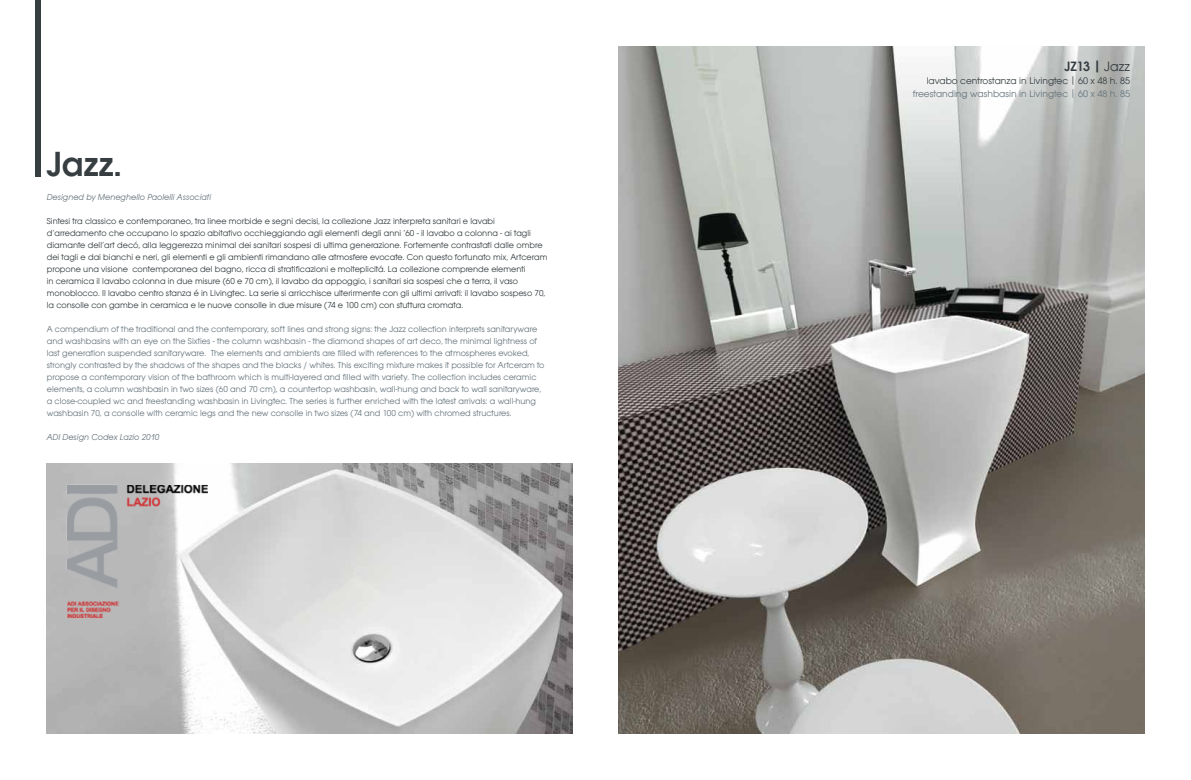
<style>
.page{position:relative;width:1191px;height:780px;background:#fff}
.page>*{position:absolute;margin:0;border:0;box-sizing:border-box;transform-origin:0 0}
.t1{font:600 36px "Avant Gar Got Itc TEE";color:#363e41}
.t2{font:600 14px "Avant Gar Got Itc TEE";color:#363e41}
.t3{font:10px "Avant Gar Got Itc TEE";color:#67767e}
.t4{font:10px "Avant Gar Got Itc TEE";color:#363e41}
.t5{font:9px/12px "Avant Gar Got Itc TEE";color:#67767e}
.t6{font:9px/12px "Avant Gar Got Itc TEE";color:#363e41}
.t7{font:9px "Avant Gar Got Itc TEE Book Obli";color:#67767e}
.s1{font-weight:400}
</style>
<div class="page">
<img style="left:47px;top:463px;width:525px;height:270px">
<img style="left:619px;top:47px;width:525px;height:686px">
<img style="left:47px;top:463px;width:179px;height:169px">
<div style="left:35px;top:0;width:6px;height:176px;background:#363e41"></div>
<h1 class="t1" style="left:47px;top:143px;width:77px">Jazz.</h1>
<p class="t7" style="left:47px;top:192px;width:166px">Designed by Meneghello Paolelli Associati</p>
<p class="t6" style="left:47px;top:215px;width:502px">Sintesi tra classico e contemporaneo, tra linee morbide e segni decisi, la collezione Jazz interpreta sanitari e lavabi d’arredamento che occupano lo spazio abitativo occhieggiando agli elementi degli anni ’60 - il lavabo a colonna - ai tagli diamante dell’art decó, alla leggerezza minimal dei sanitari sospesi di ultima generazione. Fortemente contrastati dalle ombre dei tagli e dai bianchi e neri, gli elementi e gli ambienti rimandano alle atmosfere evocate. Con questo fortunato mix, Artceram propone una visione contemporanea del bagno, ricca di stratificazioni e molteplicitá. La collezione comprende elementi<br>in ceramica il lavabo colonna in due misure (60 e 70 cm), il lavabo da appoggio, i sanitari sia sospesi che a terra, il vaso monoblocco. Il lavabo centro stanza é in Livingtec. La serie si arricchisce ulterirmente con gli ultimi arrivati: il lavabo sospeso 70, la consolle con gambe in ceramica e le nuove consolle in due misure (74 e 100 cm) con stuttura cromata.</p>
<p class="t5" style="left:47px;top:323px;width:499px">A compendium of the traditional and the contemporary, soft lines and strong signs: the Jazz collection interprets sanitaryware and washbasins with an eye on the Sixties - the column washbasin - the diamond shapes of art deco, the minimal lightness of last generation suspended sanitaryware. The elements and ambients are filled with references to the atmospheres evoked, strongly contrasted by the shadows of the shapes and the blacks / whites. This exciting mixture makes it possible for Artceram to propose a contemporary vision of the bathroom which is multi-layered and filled with variety. The collection includes ceramic elements, a column washbasin in two sizes (60 and 70 cm), a countertop washbasin, wall-hung and back to wall sanitaryware, a close-coupled wc and freestanding washbasin in Livingtec. The series is further enriched with the latest arrivals: a wall-hung washbasin 70, a consolle with ceramic legs and the new consolle in two sizes (74 and 100 cm) with chromed structures.</p>
<p class="t7" style="left:47px;top:432px;width:114px">ADI Design Codex Lazio 2010</p>
<h2 class="t2" style="left:1064px;top:58px;width:67px">JZ13 | <span class="s1">Jazz</span></h2>
<p class="t4" style="left:926px;top:75px;width:205px">lavabo centrostanza in Livingtec | 60 x 48 h. 85</p>
<p class="t3" style="left:912px;top:88px;width:219px">freestanding washbasin in Livingtec | 60 x 48 h. 85</p>
</div>
